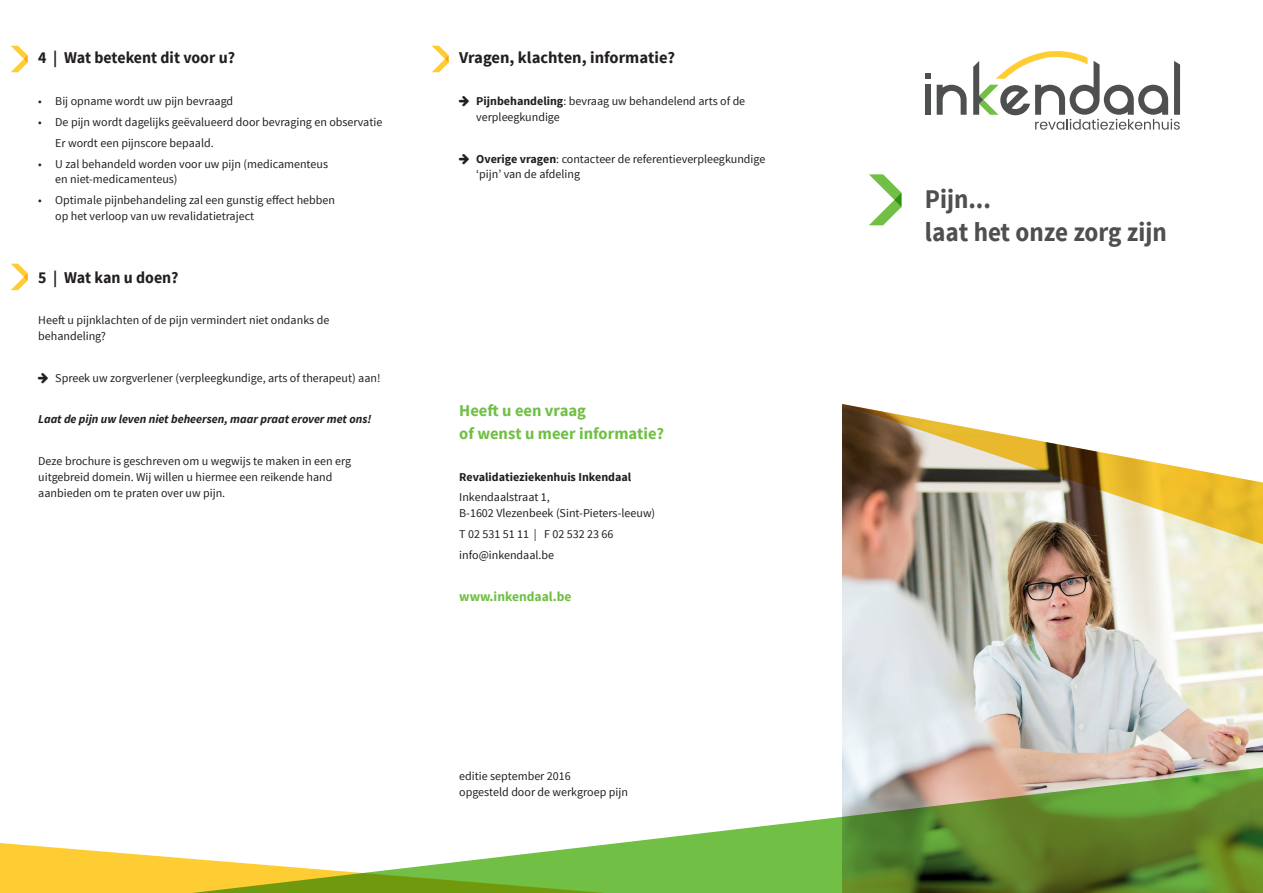
<style>
.page{position:relative;width:1263px;height:893px;background:#fff}
.page>*{position:absolute;margin:0;border:0;box-sizing:border-box;transform-origin:0 0}
.t1{font:700 27px/33px "Source Sans Pro";color:#4e4f50;scale:.93 1}
.t2{font:700 16.5px/22.5px "Source Sans Pro";color:#71bf44}
.t3{font:700 16.5px "Source Sans Pro";color:#231f20;scale:.96 1}
.t4{font:700 16.5px "Source Sans Pro";color:#231f20}
.t5{font:700 13.5px "Source Sans Pro";color:#71bf44}
.t6{font:12px/15.8px "Source Sans Pro";color:#231f20}
.t7{font:italic 700 12px "Source Sans Pro";color:#231f20}
.t8{font:700 12px "Source Sans Pro";color:#231f20}
.s1{font-weight:700}
</style>
<div class="page">
<img style="left:842px;top:549px;width:421px;height:217px">
<div style="left:925px;top:85px;width:6px;height:30px;background:#4e4f50"></div>
<svg style="left:937px;top:85px;width:30px;height:30px"></svg>
<svg style="left:925px;top:73px;width:6px;height:6px"></svg>
<svg style="left:973px;top:51px;width:207px;height:79px"></svg>
<svg style="left:869px;top:174px;width:32px;height:51px"></svg>
<svg style="left:432px;top:46px;width:17px;height:26px"></svg>
<svg style="left:11px;top:264px;width:17px;height:26px"></svg>
<svg style="left:11px;top:46px;width:17px;height:26px"></svg>
<svg style="left:628px;top:766px;width:635px;height:127px"></svg>
<svg style="left:0;top:842px;width:759px;height:51px"></svg>
<img style="left:842px;top:404px;width:421px;height:145px">
<h2 class="t3" style="left:38px;top:47px;width:206px">4 | Wat betekent dit voor u?</h2>
<p class="t6" style="left:38px;top:93px;width:196px">• Bij opname wordt uw pijn bevraagd</p>
<p class="t6" style="left:55px;top:112px;width:329px;line-height:20.9px;text-indent:-17px">• De pijn wordt dagelijks geëvalueerd door bevraging en observatie<br>Er wordt een pijnscore bepaald.</p>
<p class="t6" style="left:55px;top:156px;width:274px;text-indent:-17px">• U zal behandeld worden voor uw pijn (medicamenteus en niet-medicamenteus)</p>
<p class="t6" style="left:55px;top:193px;width:281px;text-indent:-17px">• Optimale pijnbehandeling zal een gunstig effect hebben op het verloop van uw revalidatietraject</p>
<h2 class="t3" style="left:38px;top:266px;width:147px">5 | Wat kan u doen?</h2>
<p class="t6" style="left:38px;top:313px;width:293px">Heeft u pijnklachten of de pijn vermindert niet ondanks de behandeling?</p>
<p class="t6" style="left:55px;top:370px;width:327px">Spreek uw zorgverlener (verpleegkundige, arts of therapeut) aan!</p>
<p class="t7" style="left:38px;top:412px;width:335px">Laat de pijn uw leven niet beheersen, maar praat erover met ons!</p>
<p class="t6" style="left:38px;top:453px;width:314px">Deze brochure is geschreven om u wegwijs te maken in een erg uitgebreid domein. Wij willen u hiermee een reikende hand aanbieden om te praten over uw pijn.</p>
<h2 class="t4" style="left:459px;top:47px;width:217px">Vragen, klachten, informatie?</h2>
<p class="t6" style="left:476px;top:93px;width:270px"><span class="s1">Pijnbehandeling</span>: bevraag uw behandelend arts of de verpleegkundige</p>
<p class="t6" style="left:476px;top:151px;width:291px"><span class="s1">Overige vragen</span>: contacteer de referentieverpleegkundige ‘pijn’ van de afdeling</p>
<h2 class="t2" style="left:459px;top:400px;width:206px">Heeft u een vraag<br>of wenst u meer informatie?</h2>
<p class="t8" style="left:459px;top:469px;width:174px">Revalidatieziekenhuis Inkendaal</p>
<p class="t6" style="left:459px;top:490px;width:197px">Inkendaalstraat 1,<br>B-1602 Vlezenbeek (Sint-Pieters-leeuw)</p>
<p class="t6" style="left:459px;top:524px;width:156px;line-height:20.9px">T 02 531 51 11 | F 02 532 23 66 info@inkendaal.be</p>
<p class="t5" style="left:459px;top:587px;width:114px">www.inkendaal.be</p>
<p class="t6" style="left:459px;top:769px;width:170px">editie september 2016<br>opgesteld door de werkgroep pijn</p>
<h1 class="t1" style="left:925px;top:184px;width:262px">Pijn...<br>laat het onze zorg zijn</h1>
</div>
